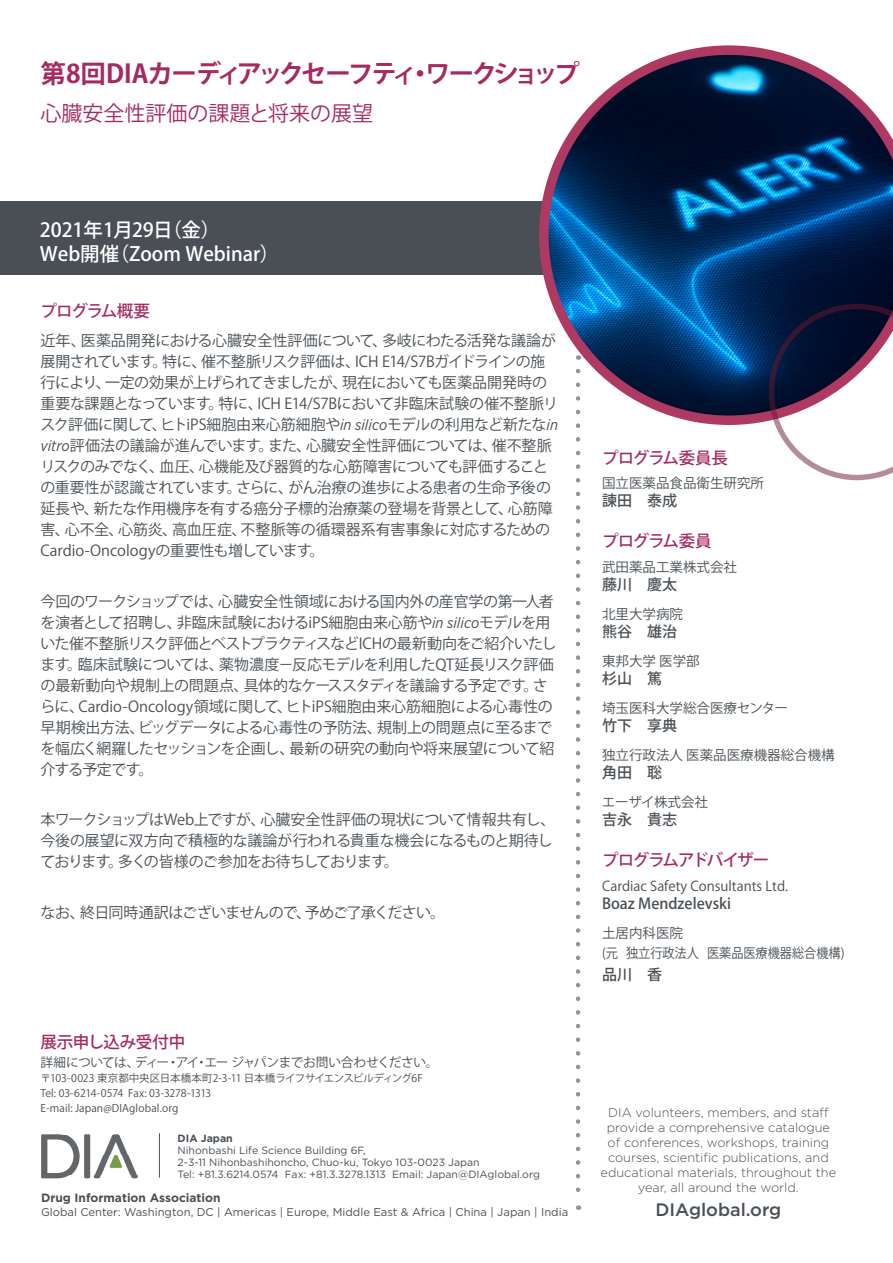
<style>
.page{position:relative;width:893px;height:1263px;background:#fff}
.page>*{position:absolute;margin:0;border:0;box-sizing:border-box;transform-origin:0 0}
.Cover_イベント名{font:700 25.5px "Koz Go Pro";letter-spacing:-.1em;color:#a62a61}
.Cover_イベントテーマ{font:21px "Koz Go Pro";color:#a62a61}
.Cover_イベント日時場所{font:500 19.5px "Koz Go Pro";color:#fff}
.t1{font:500 18px "Gotham";color:#494f54}
.Cover_題名{font:500 16.5px "Koz Go Pro";letter-spacing:-.05em;color:#a62a61}
.Cover_題名-2{font:500 16.5px "Koz Go Pro";letter-spacing:-.07em;color:#a62a61}
.Cover_題名-3{font:500 16.5px "Koz Go Pro";letter-spacing:-.025em;color:#a62a61}
.Cover_本文{font:15px/21px "Koz Go Pro";letter-spacing:-.025em;color:#494f54}
.Cover_氏名{font:500 15px "Koz Go Pro";color:#494f54}
.Cover_本文-2{font:15px "Koz Go Pro";letter-spacing:-.05em;color:#494f54}
.Cover_組織名{font:500 15px "Koz Go Pro";color:#494f54}
.Cover_組織名-2{font:13.5px "Koz Go Pro";color:#494f54}
.Cover_組織名-3{font:13.5px "Koz Go Pro";color:#494f54;scale:.9 1}
.Cover_組織名-4{font:13.5px "Koz Go Pro";letter-spacing:-.02em;color:#494f54}
.t2{font:300 12.75px/15px "Gotham";color:#494f54;text-align:center}
.Cover_本文-3{font:12.75px "Koz Go Pro";letter-spacing:-.04em;color:#494f54}
.t3{font:700 12px "Gotham";color:#494f54}
.t4{font:11.25px "Gotham";color:#494f54}
.t5{font:10.5px/12px "Gotham";color:#494f54}
.Cover_本文-4{font:10.5px "Koz Go Pro";letter-spacing:-.01em;color:#494f54}
.Cover_本文-5{font:10.5px "Koz Go Pro";letter-spacing:.01em;color:#494f54}
.t6{font:700 10.5px "Gotham";color:#494f54}
.s1{font-family:"Gotham Narrow";font-style:italic}
</style>
<div class="page">
<div style="left:0;top:201px;width:561px;height:74px;background:#494f54"></div>
<svg style="left:576px;top:425px;width:4px;height:785px"></svg>
<svg style="left:539px;top:45px;width:354px;height:380px"></svg>
<svg style="left:769px;top:304px;width:124px;height:176px"></svg>
<img style="left:41px;top:1133px;width:119px;height:46px">
<hr style="left:159px;top:1133px;width:1px;height:44px;background:#4f515b">
<p class="Cover_イベント名" style="left:40px;top:57px;width:541px">第8回DIAカーディアックセーフティ・ワークショップ</p>
<p class="Cover_イベントテーマ" style="left:40px;top:99px;width:334px">心臓安全性評価の課題と将来の展望</p>
<p class="Cover_イベント日時場所" style="left:40px;top:218px;width:182px">2021年1月29日（金）</p>
<p class="Cover_イベント日時場所" style="left:40px;top:241px;width:241px">Web開催（Zoom Webinar）</p>
<p class="Cover_題名" style="left:40px;top:300px;width:111px">プログラム概要</p>
<p class="Cover_本文" style="left:40px;top:330px;width:519px">近年、医薬品開発における心臓安全性評価について、多岐にわたる活発な議論が展開されています。特に、催不整脈リスク評価は、ICH E14/S7Bガイドラインの施行により、一定の効果が上げられてきましたが、現在においても医薬品開発時の重要な課題となっています。特に、ICH E14/S7Bにおいて非臨床試験の催不整脈リスク評価に関して、ヒトiPS細胞由来心筋細胞や<span class="s1">in silico</span>モデルの利用など新たな<span class="s1">in vitro</span>評価法の議論が進んでいます。また、心臓安全性評価については、催不整脈リスクのみでなく、血圧、心機能及び器質的な心筋障害についても評価することの重要性が認識されています。さらに、がん治療の進歩による患者の生命予後の延長や、新たな作用機序を有する癌分子標的治療薬の登場を背景として、心筋障害、心不全、心筋炎、高血圧症、不整脈等の循環器系有害事象に対応するためのCardio-Oncologyの重要性も増しています。</p>
<p class="Cover_本文" style="left:40px;top:591px;width:517px">今回のワークショップでは、心臓安全性領域における国内外の産官学の第一人者を演者として招聘し、非臨床試験におけるiPS細胞由来心筋や<span class="s1">in silico</span>モデルを用いた催不整脈リスク評価とベストプラクティスなどICHの最新動向をご紹介いたします。臨床試験については、薬物濃度－反応モデルを利用したQT延長リスク評価の最新動向や規制上の問題点、具体的なケーススタディを議論する予定です。さらに、Cardio-Oncology領域に関して、ヒトiPS細胞由来心筋細胞による心毒性の早期検出方法、ビッグデータによる心毒性の予防法、規制上の問題点に至るまでを幅広く網羅したセッションを企画し、最新の研究の動向や将来展望について紹介する予定です。</p>
<p class="Cover_本文" style="left:40px;top:809px;width:516px">本ワークショップはWeb上ですが、心臓安全性評価の現状について情報共有し、今後の展望に双方向で積極的な議論が行われる貴重な機会になるものと期待しております。多くの皆様のご参加をお待ちしております。</p>
<p class="Cover_本文-2" style="left:40px;top:902px;width:406px">なお、終日同時通訳はございませんので、予めご了承ください。</p>
<p class="Cover_題名-3" style="left:40px;top:1031px;width:146px">展示申し込み受付中</p>
<p class="Cover_本文-3" style="left:40px;top:1054px;width:399px">詳細については、ディー・アイ・エー ジャパンまでお問い合わせください。</p>
<p class="Cover_本文-4" style="left:40px;top:1071px;width:384px">〒103-0023 東京都中央区日本橋本町2-3-11 日本橋ライフサイエンスビルディング6F</p>
<p class="Cover_本文-4" style="left:40px;top:1086px;width:172px">Tel: 03-6214-0574 Fax: 03-3278-1313</p>
<p class="Cover_本文-5" style="left:40px;top:1101px;width:139px">E-mail: Japan@DIAglobal.org</p>
<p class="t6" style="left:178px;top:1131px;width:57px">DIA Japan</p>
<p class="t5" style="left:178px;top:1144px;width:364px">Nihonbashi Life Science Building 6F,<br>2-3-11 Nihonbashihoncho, Chuo-ku, Tokyo 103-0023 Japan<br>Tel: +81.3.6214.0574 Fax: +81.3.3278.1313 Email: Japan@DIAglobal.org</p>
<p class="t3" style="left:41px;top:1190px;width:181px">Drug Information Association</p>
<p class="t4" style="left:41px;top:1205px;width:529px">Global Center: Washington, DC | Americas | Europe, Middle East &amp; Africa | China | Japan | India</p>
<p class="Cover_題名" style="left:602px;top:447px;width:127px">プログラム委員長</p>
<p class="Cover_組織名-2" style="left:602px;top:475px;width:163px">国立医薬品食品衛生研究所</p>
<p class="Cover_氏名" style="left:602px;top:491px;width:76px">諫田　泰成</p>
<p class="Cover_題名" style="left:602px;top:531px;width:111px">プログラム委員</p>
<p class="Cover_組織名-2" style="left:602px;top:558px;width:136px">武田薬品工業株式会社</p>
<p class="Cover_氏名" style="left:602px;top:575px;width:76px">藤川　慶太</p>
<p class="Cover_組織名-2" style="left:602px;top:605px;width:82px">北里大学病院</p>
<p class="Cover_氏名" style="left:602px;top:622px;width:76px">熊谷　雄治</p>
<p class="Cover_組織名-2" style="left:602px;top:652px;width:99px">東邦大学 医学部</p>
<p class="Cover_氏名" style="left:602px;top:669px;width:61px">杉山　篤</p>
<p class="Cover_組織名-2" style="left:602px;top:699px;width:188px">埼玉医科大学総合医療センター</p>
<p class="Cover_氏名" style="left:602px;top:716px;width:76px">竹下　享典</p>
<p class="Cover_組織名-2" style="left:602px;top:746px;width:234px">独立行政法人 医薬品医療機器総合機構</p>
<p class="Cover_氏名" style="left:602px;top:763px;width:61px">角田　聡</p>
<p class="Cover_組織名-4" style="left:602px;top:793px;width:108px">エーザイ株式会社</p>
<p class="Cover_氏名" style="left:602px;top:810px;width:76px">吉永　貴志</p>
<p class="Cover_題名-2" style="left:602px;top:849px;width:169px">プログラムアドバイザー</p>
<p class="Cover_組織名-2" style="left:602px;top:877px;width:188px">Cardiac Safety Consultants Ltd.</p>
<p class="Cover_氏名" style="left:602px;top:894px;width:131px">Boaz Mendzelevski</p>
<p class="Cover_組織名-2" style="left:602px;top:924px;width:82px">土居内科医院</p>
<p class="Cover_組織名-3" style="left:602px;top:944px;width:271px">(元 独立行政法人 医薬品医療機器総合機構)</p>
<p class="Cover_組織名" style="left:602px;top:965px;width:61px">品川　香</p>
<p class="t2" style="left:601px;top:1105px;width:237px">DIA volunteers, members, and staff provide a comprehensive catalogue of conferences, workshops, training courses, scientific publications, and educational materials, throughout the year, all around the world.</p>
<p class="t1" style="left:655px;top:1198px;width:127px">DIAglobal.org</p>
</div>
